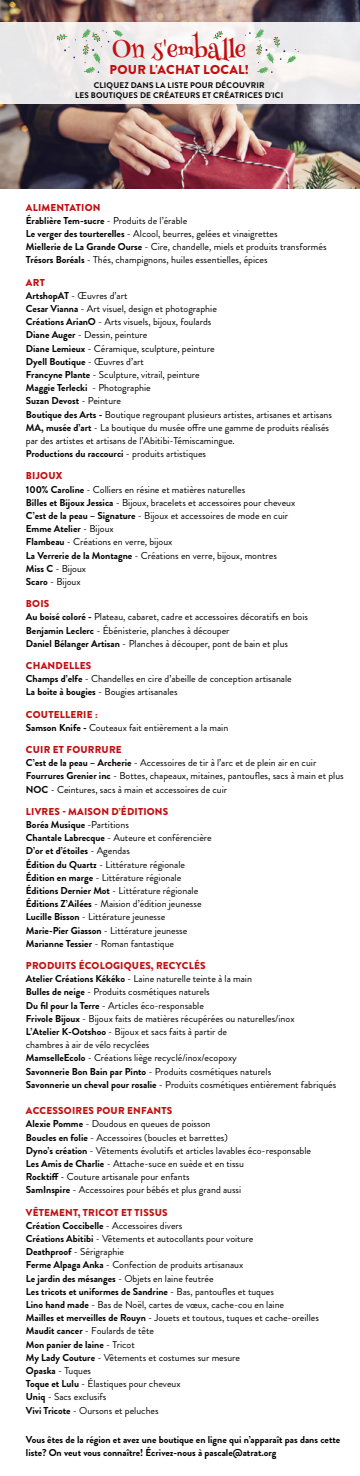
<style>
.page{position:relative;width:360px;height:1476px;background:#fff}
.page>*{position:absolute;margin:0;border:0;box-sizing:border-box;transform-origin:0 0}
.t1{font:24px "Henny Penny";color:#c20d0e}
.t2{font:900 12.9px "Brandon Grotesque";letter-spacing:.02em;color:#c20d0e}
.t3{font:10px/13.2px "Brandon Grotesque";color:#000}
.t4{font:700 10px/13px "Brandon Grotesque";color:#000}
.t5{font:700 8.2px/9.8px "Brandon Grotesque";letter-spacing:.02em;color:#000;text-align:center}
.s1{font-weight:900;color:#c20d0e}
.s2{font-weight:700}
</style>
<div class="page">
<img style="left:0;top:0;width:360px;height:188px">
<div style="left:0;top:22px;width:360px;height:82px;background:linear-gradient(to right,#edeaeb,#f3f2f2)"></div>
<svg style="left:213px;top:31px;width:10px;height:8px"></svg>
<svg style="left:57px;top:34px;width:11px;height:6px"></svg>
<svg style="left:64px;top:47px;width:6px;height:4px"></svg>
<svg style="left:82px;top:29px;width:41px;height:44px;background:#dce0d9"></svg>
<svg style="left:245px;top:29px;width:54px;height:44px"></svg>
<h1 class="t1" style="left:113px;top:36px;width:134px">On s'emballe</h1>
<p class="t2" style="left:110px;top:60px;width:141px">POUR L'ACHAT LOCAL!</p>
<p class="t5" style="left:75px;top:80px;width:210px">CLIQUEZ DANS LA LISTE POUR DÉCOUVRIR<br>LES BOUTIQUES DE CRÉATEURS ET CRÉATRICES D'ICI</p>
<p class="t3" style="left:26px;top:201px;width:302px"><span class="s1">ALIMENTATION<br></span><span class="s2">Érablière Tem-sucre</span> - Produits de l’érable<br><span class="s2">Le verger des tourterelles</span> - Alcool, beurres, gelées et vinaigrettes<br><span class="s2">Miellerie de La Grande Ourse</span> - Cire, chandelle, miels et produits transformés <span class="s2">Trésors Boréals</span> - Thés, champignons, huiles essentielles, épices</p>
<p class="t3" style="left:26px;top:276px;width:308px"><span class="s1">ART<br></span><span class="s2">ArtshopAT</span> - Œuvres d’art<br><span class="s2">Cesar Vianna</span> - Art visuel, design et photographie<br><span class="s2">Créations ArianO</span> - Arts visuels, bijoux, foulards<br><span class="s2">Diane Auger</span> - Dessin, peinture<br><span class="s2">Diane Lemieux</span> - Céramique, sculpture, peinture<br><span class="s2">Dyell Boutique</span> - Œuvres d’art<br><span class="s2">Francyne Plante</span> - Sculpture, vitrail, peinture<br><span class="s2">Maggie Terlecki</span> - Photographie<br><span class="s2">Suzan Devost</span> - Peinture<br><span class="s2">Boutique des Arts -</span> Boutique regroupant plusieurs artistes, artisanes et artisans <span class="s2">MA, musée d’art</span> - La boutique du musée offre une gamme de produits réalisés par des artistes et artisans de l’Abitibi-Témiscamingue.<br><span class="s2">Productions du raccourci</span> - produits artistiques</p>
<p class="t3" style="left:26px;top:469px;width:271px"><span class="s1">BIJOUX<br></span><span class="s2">100% Caroline</span> - Colliers en résine et matières naturelles<br><span class="s2">Billes et Bijoux Jessica</span> - Bijoux, bracelets et accessoires pour cheveux <span class="s2">C’est de la peau – Signature</span> - Bijoux et accessoires de mode en cuir <span class="s2">Emme Atelier</span> - Bijoux<br><span class="s2">Flambeau</span> - Créations en verre, bijoux<br><span class="s2">La Verrerie de la Montagne</span> - Créations en verre, bijoux, montres <span class="s2">Miss C</span> - Bijoux<br><span class="s2">Scaro</span> - Bijoux</p>
<p class="t3" style="left:26px;top:597px;width:284px"><span class="s1">BOIS<br></span><span class="s2">Au boisé coloré -</span> Plateau, cabaret, cadre et accessoires décoratifs en bois <span class="s2">Benjamin Leclerc</span> - Ébénisterie, planches à découper<br><span class="s2">Daniel Bélanger Artisan</span> - Planches à découper, pont de bain et plus</p>
<p class="t3" style="left:26px;top:659px;width:267px"><span class="s1">CHANDELLES<br></span><span class="s2">Champs d’elfe</span> - Chandelles en cire d’abeille de conception artisanale<br><span class="s2">La boite à bougies</span> - Bougies artisanales</p>
<p class="t3" style="left:26px;top:708px;width:204px"><span class="s1">COUTELLERIE :<br></span><span class="s2">Samson Knife -</span> Couteaux fait entièrement a la main</p>
<p class="t3" style="left:26px;top:743px;width:319px"><span class="s1">CUIR ET FOURRURE<br></span><span class="s2">C’est de la peau – Archerie</span> - Accessoires de tir à l’arc et de plein air en cuir <span class="s2">Fourrures Grenier inc</span> - Bottes, chapeaux, mitaines, pantoufles, sacs à main et plus <span class="s2">NOC</span> - Ceintures, sacs à main et accessoires de cuir</p>
<p class="t3" style="left:26px;top:805px;width:187px"><span class="s1">LIVRES - MAISON D’ÉDITIONS<br></span><span class="s2">Boréa Musique</span> -Partitions<br><span class="s2">Chantale Labrecque</span> - Auteure et conférencière <span class="s2">D’or et d’étoiles</span> - Agendas<br><span class="s2">Édition du Quartz</span> - Littérature régionale <span class="s2">Édition en marge</span> - Littérature régionale <span class="s2">Éditions Dernier Mot</span> - Littérature régionale <span class="s2">Éditions Z’Ailées</span> - Maision d’édition jeunesse <span class="s2">Lucille Bisson</span> - Littérature jeunesse<br><span class="s2">Marie-Pier Giasson</span> - Littérature jeunesse <span class="s2">Marianne Tessier</span> - Roman fantastique</p>
<p class="t3" style="left:26px;top:959px;width:312px"><span class="s1">PRODUITS ÉCOLOGIQUES, RECYCLÉS<br></span><span class="s2">Atelier Créations Kékéko</span> - Laine naturelle teinte à la main<br><span class="s2">Bulles de neige</span> - Produits cosmétiques naturels<br><span class="s2">Du fil pour la Terre</span> - Articles éco-responsable<br><span class="s2">Frivole Bijoux</span> - Bijoux faits de matières récupérées ou naturelles/inox<br><span class="s2">L’Atelier K-Ootshoo</span> - Bijoux et sacs faits à partir de<br>chambres à air de vélo recyclées<br><span class="s2">MamselleEcolo</span> - Créations liège recyclé/inox/ecopoxy<br><span class="s2">Savonnerie Bon Bain par Pinto</span> - Produits cosmétiques naturels<br><span class="s2">Savonnerie un cheval pour rosalie</span> - Produits cosmétiques entièrement fabriqués</p>
<p class="t3" style="left:26px;top:1104px;width:287px"><span class="s1">ACCESSOIRES POUR ENFANTS<br></span><span class="s2">Alexie Pomme</span> - Doudous en queues de poisson<br><span class="s2">Boucles en folie</span> - Accessoires (boucles et barrettes)<br><span class="s2">Dyno’s création</span> - Vêtements évolutifs et articles lavables éco-responsable <span class="s2">Les Amis de Charlie</span> - Attache-suce en suède et en tissu<br><span class="s2">Rocktiff</span> - Couture artisanale pour enfants<br><span class="s2">SamInspire</span> - Accessoires pour bébés et plus grand aussi</p>
<p class="t3" style="left:26px;top:1206px;width:295px"><span class="s1">VÊTEMENT, TRICOT ET TISSUS<br></span><span class="s2">Création Coccibelle</span> - Accessoires divers<br><span class="s2">Créations Abitibi</span> - Vêtements et autocollants pour voiture<br><span class="s2">Deathproof</span> - Sérigraphie<br><span class="s2">Ferme Alpaga Anka</span> - Confection de produits artisanaux<br><span class="s2">Le jardin des mésanges</span> - Objets en laine feutrée<br><span class="s2">Les tricots et uniformes de Sandrine</span> - Bas, pantoufles et tuques<br><span class="s2">Lino hand made</span> - Bas de Noël, cartes de vœux, cache-cou en laine<br><span class="s2">Mailles et merveilles de Rouyn</span> - Jouets et toutous, tuques et cache-oreilles <span class="s2">Maudit cancer</span> - Foulards de tête<br><span class="s2">Mon panier de laine</span> - Tricot<br><span class="s2">My Lady Couture</span> - Vêtements et costumes sur mesure<br><span class="s2">Opaska</span> - Tuques<br><span class="s2">Toque et Lulu</span> - Élastiques pour cheveux<br><span class="s2">Uniq</span> - Sacs exclusifs<br><span class="s2">Vivi Tricote</span> - Oursons et peluches</p>
<p class="t4" style="left:26px;top:1433px;width:316px">Vous êtes de la région et avez une boutique en ligne qui n’apparaît pas dans cette liste? On veut vous connaître! Écrivez-nous à pascale@atrat.org</p>
</div>
